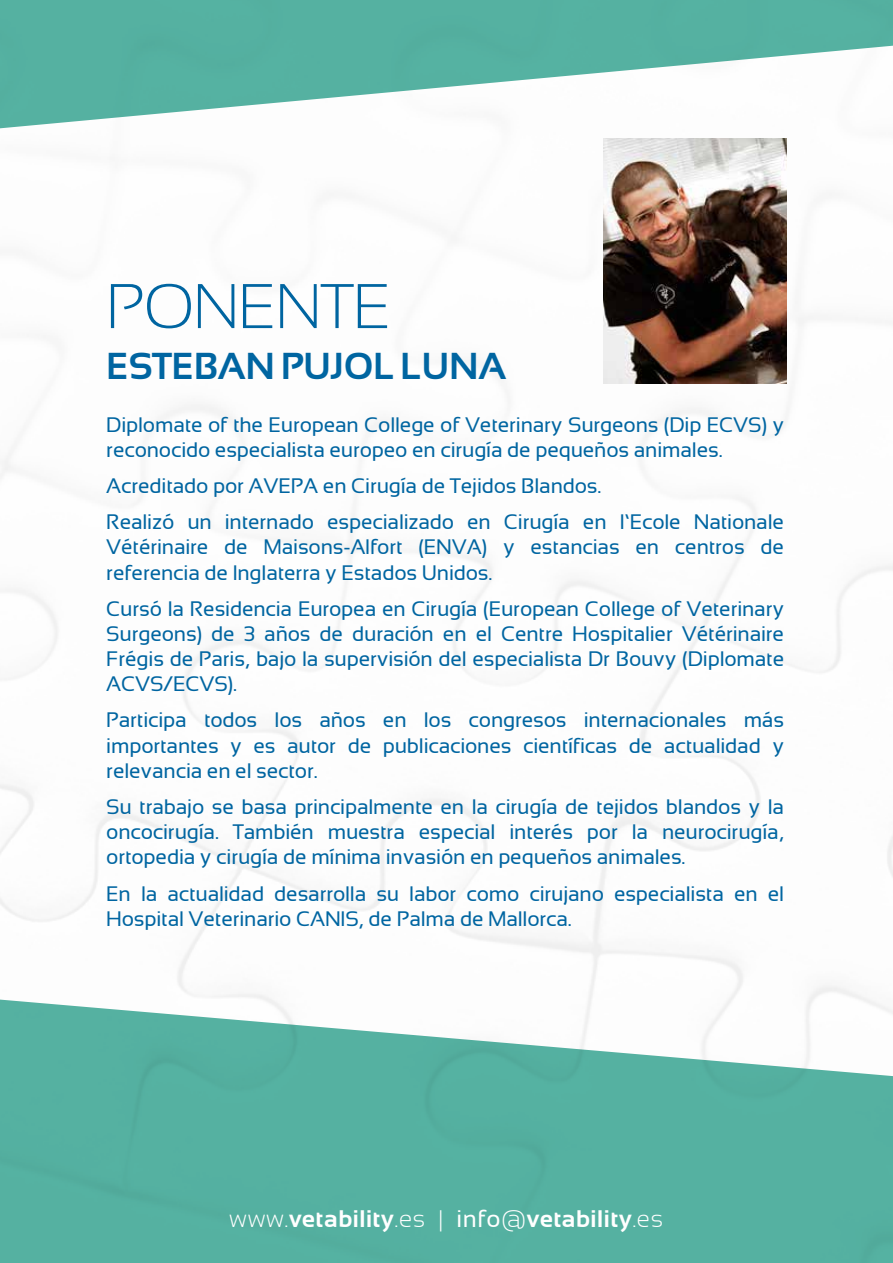
<style>
.page{position:relative;width:893px;height:1263px;background:#fff}
.page>*{position:absolute;margin:0;border:0;box-sizing:border-box;transform-origin:0 0}
.t1{font:300 63px "Sansation";letter-spacing:-.01em;color:#0065a1}
.t2{font:700 37.5px "Sansation";letter-spacing:-.01em;color:#0065a1}
.t3{font:700 24px "Sansation";letter-spacing:.025em;color:#fff}
.t4{font:21px/25.2px "Sansation";letter-spacing:-.01em;color:#0065a1}
.s1{font-weight:300}
.s2{font-weight:400}
</style>
<div class="page">
<img style="left:0;top:128px;width:893px;height:871px">
<svg style="left:0;top:999px;width:893px;height:264px;fill:#55b1a1"></svg>
<svg style="left:0;top:0;width:893px;height:128px;fill:#55b1a1"></svg>
<img style="left:603px;top:139px;width:184px;height:244px">
<h1 class="t1" style="left:106px;top:272px;width:286px">PONENTE</h1>
<h2 class="t2" style="left:106px;top:345px;width:402px">ESTEBAN PUJOL LUNA</h2>
<p class="t4" style="left:106px;top:412px;width:679px">Diplomate of the European College of Veterinary Surgeons (Dip ECVS) y reconocido especialista europeo en cirugía de pequeños animales.</p>
<p class="t4" style="left:106px;top:468px;width:679px;line-height:36.2px">Acreditado por AVEPA en Cirugía de Tejidos Blandos.<br>Realizó un internado especializado en Cirugía en l’Ecole Nationale</p>
<p class="t4" style="left:106px;top:535px;width:679px">Vétérinaire de Maisons-Alfort (ENVA) y estancias en centros de referencia de Inglaterra y Estados Unidos.</p>
<p class="t4" style="left:106px;top:596px;width:679px;text-align:justify">Cursó la Residencia Europea en Cirugía (European College of Veterinary Surgeons) de 3 años de duración en el Centre Hospitalier Vétérinaire Frégis de Paris, bajo la supervisión del especialista Dr Bouvy (Diplomate ACVS/ECVS).</p>
<p class="t4" style="left:106px;top:708px;width:679px;text-align:justify">Participa todos los años en los congresos internacionales más importantes y es autor de publicaciones científicas de actualidad y relevancia en el sector.</p>
<p class="t4" style="left:106px;top:794px;width:679px;text-align:justify">Su trabajo se basa principalmente en la cirugía de tejidos blandos y la oncocirugía. También muestra especial interés por la neurocirugía, ortopedia y cirugía de mínima invasión en pequeños animales.</p>
<p class="t4" style="left:106px;top:881px;width:679px">En la actualidad desarrolla su labor como cirujano especialista en el<br>Hospital Veterinario CANIS, de Palma de Mallorca.</p>
<p class="t3" style="left:229px;top:1206px;width:435px"><span class="s1">www.</span>vetability<span class="s1">.es |</span> <span class="s2">info</span><span class="s1">@</span>vetability<span class="s1">.es</span></p>
</div>
